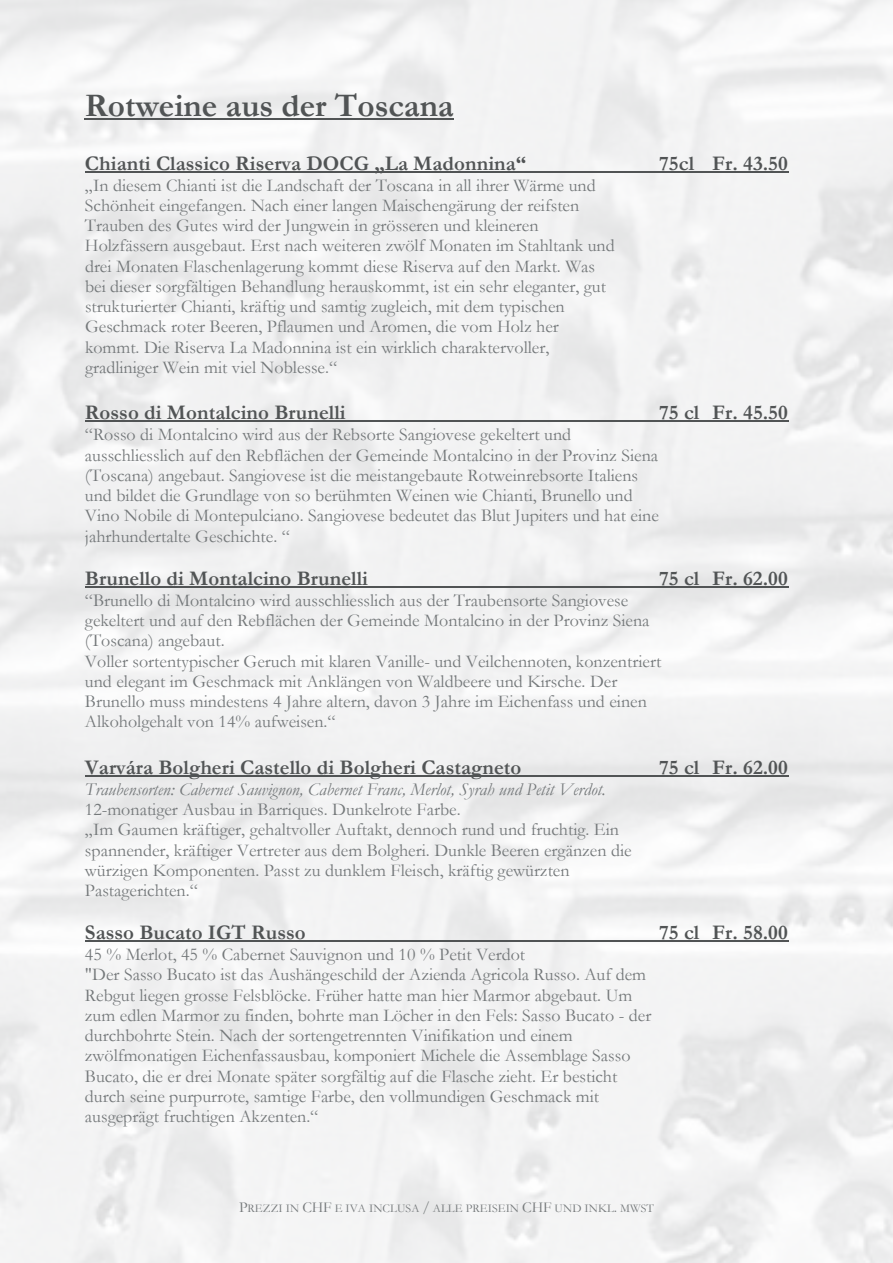
<style>
.page{position:relative;width:893px;height:1263px;background:#fff}
.page>*{position:absolute;margin:0;border:0;box-sizing:border-box;transform-origin:0 0}
.t1{font:700 33.15px "Garamond";color:#515455}
.t2{font:700 20.85px "Garamond";color:#515455}
.t3{font:18px/20.2px "Garamond";color:#74787a}
.t4{font:italic 18px "Garamond";color:#74787a}
.t5{font:11.85px "Garamond";letter-spacing:.005em;color:#74787a}
.s1{font-size:15.15px}
</style>
<div class="page">
<img style="left:0;top:0;width:893px;height:1263px">
<hr style="left:85px;top:118px;width:369px;height:2px;background:#515455">
<hr style="left:85px;top:171px;width:703px;height:1px;background:#515455">
<hr style="left:85px;top:421px;width:703px;height:1px;background:#515455">
<hr style="left:85px;top:586px;width:703px;height:2px;background:#515455">
<hr style="left:85px;top:775px;width:703px;height:2px;background:#515455">
<hr style="left:85px;top:941px;width:703px;height:1px;background:#515455">
<h1 class="t1" style="left:85px;top:83px;width:370px">Rotweine aus der Toscana</h1>
<p class="t2" style="left:85px;top:149px;width:443px">Chianti Classico Riserva DOCG „La Madonnina“</p>
<p class="t2" style="left:659px;top:149px;width:130px">75cl Fr. 43.50</p>
<p class="t3" style="left:85px;top:175px;width:531px">„In diesem Chianti ist die Landschaft der Toscana in all ihrer Wärme und Schönheit eingefangen. Nach einer langen Maischengärung der reifsten Trauben des Gutes wird der Jungwein in grösseren und kleineren Holzfässern ausgebaut. Erst nach weiteren zwölf Monaten im Stahltank und drei Monaten Flaschenlagerung kommt diese Riserva auf den Markt. Was bei dieser sorgfältigen Behandlung herauskommt, ist ein sehr eleganter, gut strukturierter Chianti, kräftig und samtig zugleich, mit dem typischen Geschmack roter Beeren, Pflaumen und Aromen, die vom Holz her kommt. Die Riserva La Madonnina ist ein wirklich charaktervoller, gradliniger Wein mit viel Noblesse.“</p>
<p class="t2" style="left:85px;top:399px;width:262px">Rosso di Montalcino Brunelli</p>
<p class="t2" style="left:659px;top:399px;width:130px">75 cl Fr. 45.50</p>
<p class="t3" style="left:85px;top:424px;width:575px">“Rosso di Montalcino wird aus der Rebsorte Sangiovese gekeltert und ausschliesslich auf den Rebflächen der Gemeinde Montalcino in der Provinz Siena (Toscana) angebaut. Sangiovese ist die meistangebaute Rotweinrebsorte Italiens und bildet die Grundlage von so berühmten Weinen wie Chianti, Brunello und Vino Nobile di Montepulciano. Sangiovese bedeutet das Blut Jupiters und hat eine jahrhundertalte Geschichte. “</p>
<p class="t2" style="left:85px;top:564px;width:285px">Brunello di Montalcino Brunelli</p>
<p class="t2" style="left:659px;top:564px;width:130px">75 cl Fr. 62.00</p>
<p class="t3" style="left:85px;top:590px;width:578px">“Brunello di Montalcino wird ausschliesslich aus der Traubensorte Sangiovese gekeltert und auf den Rebflächen der Gemeinde Montalcino in der Provinz Siena (Toscana) angebaut.<br>Voller sortentypischer Geruch mit klaren Vanille- und Veilchennoten, konzentriert und elegant im Geschmack mit Anklängen von Waldbeere und Kirsche. Der Brunello muss mindestens 4 Jahre altern, davon 3 Jahre im Eichenfass und einen Alkoholgehalt von 14% aufweisen.“</p>
<p class="t2" style="left:85px;top:753px;width:438px">Varvára Bolgheri Castello di Bolgheri Castagneto</p>
<p class="t2" style="left:659px;top:753px;width:130px">75 cl Fr. 62.00</p>
<p class="t4" style="left:85px;top:777px;width:522px">Traubensorten: Cabernet Sauvignon, Cabernet Franc, Merlot, Syrah und Petit Verdot.</p>
<p class="t3" style="left:85px;top:799px;width:548px">12-monatiger Ausbau in Barriques. Dunkelrote Farbe.<br>„Im Gaumen kräftiger, gehaltvoller Auftakt, dennoch rund und fruchtig. Ein spannender, kräftiger Vertreter aus dem Bolgheri. Dunkle Beeren ergänzen die würzigen Komponenten. Passt zu dunklem Fleisch, kräftig gewürzten Pastagerichten.“</p>
<p class="t2" style="left:85px;top:918px;width:222px">Sasso Bucato IGT Russo</p>
<p class="t2" style="left:659px;top:918px;width:130px">75 cl Fr. 58.00</p>
<p class="t3" style="left:85px;top:944px;width:568px">45 % Merlot, 45 % Cabernet Sauvignon und 10 % Petit Verdot<br>"Der Sasso Bucato ist das Aushängeschild der Azienda Agricola Russo. Auf dem Rebgut liegen grosse Felsblöcke. Früher hatte man hier Marmor abgebaut. Um zum edlen Marmor zu finden, bohrte man Löcher in den Fels: Sasso Bucato - der durchbohrte Stein. Nach der sortengetrennten Vinifikation und einem zwölfmonatigen Eichenfassausbau, komponiert Michele die Assemblage Sasso Bucato, die er drei Monate später sorgfältig auf die Flasche zieht. Er besticht durch seine purpurrote, samtige Farbe, den vollmundigen Geschmack mit ausgeprägt fruchtigen Akzenten.“</p>
<p class="t5" style="left:239px;top:1200px;width:416px"><span class="s1">P</span>REZZI IN <span class="s1">CHF</span> E IVA INCLUSA <span class="s1">/</span> ALLE PREISEIN <span class="s1">CHF</span> UND INKL<span class="s1">.</span> MWST</p>
</div>
